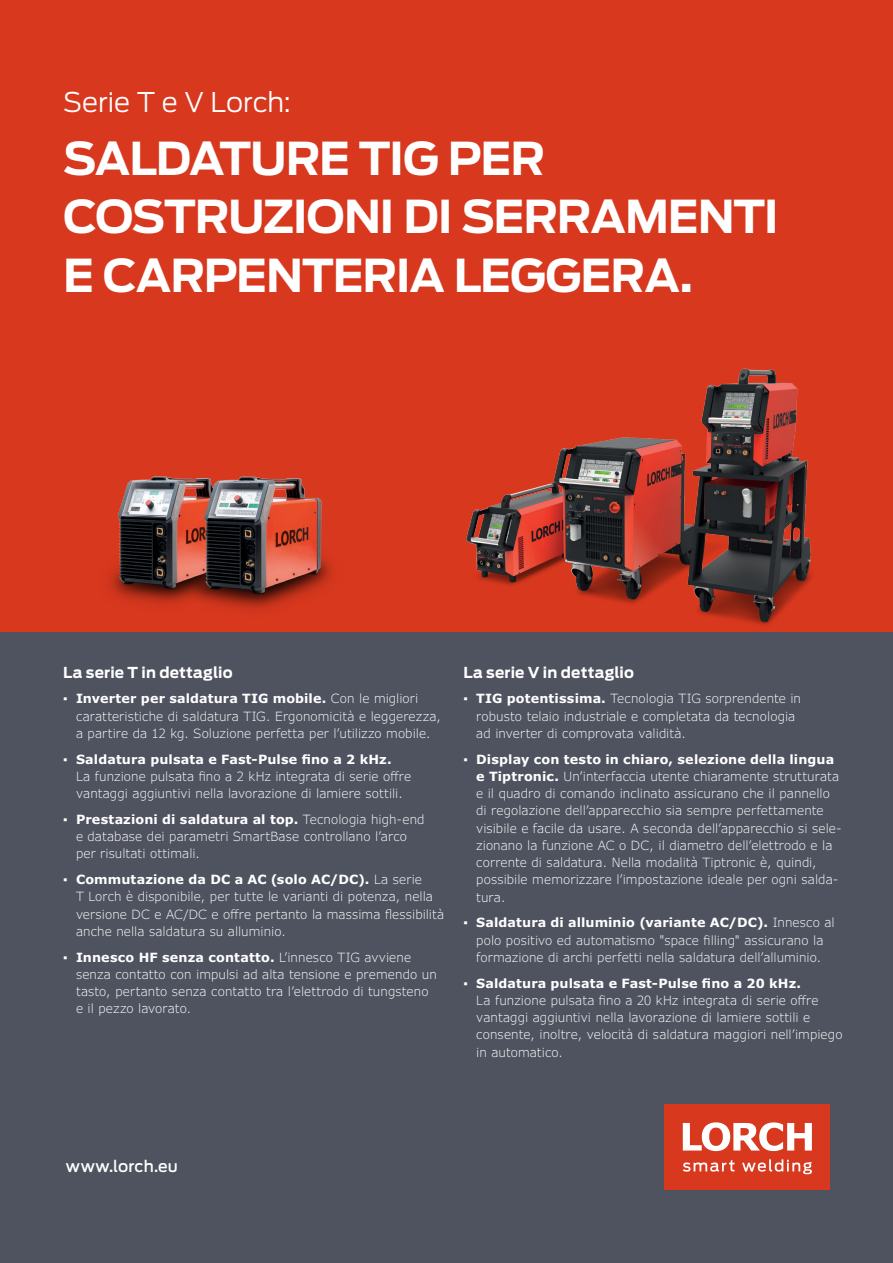
<style>
.page{position:relative;width:893px;height:1263px;background:#fff}
.page>*{position:absolute;margin:0;border:0;box-sizing:border-box;transform-origin:0 0}
.t1{font:700 45px/58.5px "Antenna";letter-spacing:-.025em;color:#fff}
.t2{font:300 27px "Antenna";letter-spacing:-.005em;color:#fff}
.t3{font:500 15.75px "Antenna";letter-spacing:.01em;color:#fff}
.t4{font:700 15px "Antenna";letter-spacing:.01em;color:#fff}
.t5{font:300 12.75px/17.2px "Verdana Pro";letter-spacing:.005em;color:#fff}
.s1{font-weight:700}
</style>
<div class="page">
<div style="left:0;top:631px;width:893px;height:632px;background:#4f5360"></div>
<div style="left:0;top:0;width:893px;height:631px;background:#d8381e"></div>
<div style="left:664px;top:1104px;width:166px;height:86px;background:#d8381e"></div>
<svg style="left:683px;top:1122px;width:129px;height:29px"></svg>
<svg style="left:683px;top:1159px;width:129px;height:15px"></svg>
<img style="left:97px;top:476px;width:246px;height:156px">
<img style="left:431px;top:368px;width:446px;height:264px">
<h2 class="t2" style="left:63px;top:84px;width:229px">Serie T e V Lorch:</h2>
<h1 class="t1" style="left:63px;top:128px;width:717px">SALDATURE TIG PER<br>COSTRUZIONI DI SERRAMENTI<br>E CARPENTERIA LEGGERA.</h1>
<p class="t4" style="left:63px;top:661px;width:171px">La serie T in dettaglio</p>
<p class="t5" style="left:76px;top:690px;width:366px;text-indent:-13px">▪ <span class="s1">Inverter per saldatura TIG mobile.</span> Con le migliori caratteristiche di saldatura TIG. Ergonomicità e leggerezza, a partire da 12 kg. Soluzione perfetta per l’utilizzo mobile.</p>
<p class="t5" style="left:76px;top:750px;width:337px;text-indent:-13px">▪ <span class="s1">Saldatura pulsata e Fast-Pulse fino a 2 kHz.<br></span>La funzione pulsata fino a 2 kHz integrata di serie offre vantaggi aggiuntivi nella lavorazione di lamiere sottili.</p>
<p class="t5" style="left:76px;top:811px;width:350px;text-indent:-13px">▪ <span class="s1">Prestazioni di saldatura al top.</span> Tecnologia high-end e database dei parametri SmartBase controllano l’arco per risultati ottimali.</p>
<p class="t5" style="left:76px;top:871px;width:370px;text-indent:-13px">▪ <span class="s1">Commutazione da DC a AC (solo AC/DC).</span> La serie<br>T Lorch è disponibile, per tutte le varianti di potenza, nella versione DC e AC/DC e offre pertanto la massima flessibilità anche nella saldatura su alluminio.</p>
<p class="t5" style="left:76px;top:948px;width:362px;text-indent:-13px">▪ <span class="s1">Innesco HF senza contatto.</span> L’innesco TIG avviene senza contatto con impulsi ad alta tensione e premendo un tasto, pertanto senza contatto tra l’elettrodo di tungsteno e il pezzo lavorato.</p>
<p class="t4" style="left:463px;top:661px;width:172px">La serie V in dettaglio</p>
<p class="t5" style="left:476px;top:690px;width:326px;text-indent:-13px">▪ <span class="s1">TIG potentissima.</span> Tecnologia TIG sorprendente in robusto telaio industriale e completata da tecnologia ad inverter di comprovata validità.</p>
<p class="t5" style="left:476px;top:750px;width:367px;text-indent:-13px">▪ <span class="s1">Display con testo in chiaro, selezione della lingua e Tiptronic.</span> Un’interfaccia utente chiaramente strutturata e il quadro di comando inclinato assicurano che il pannello di regolazione dell’apparecchio sia sempre perfettamente visibile e facile da usare. A seconda dell’apparecchio si sele&shy;zionano la funzione AC o DC, il diametro dell’elettrodo e la corrente di saldatura. Nella modalità Tiptronic è, quindi, possibile memorizzare l’impostazione ideale per ogni salda&shy;tura.</p>
<p class="t5" style="left:463px;top:914px;width:373px;text-align:center">▪ <span class="s1">Saldatura di alluminio (variante AC/DC).</span> Innesco al polo positivo ed automatismo "space filling" assicurano la formazione di archi perfetti nella saldatura dell’alluminio.</p>
<p class="t5" style="left:476px;top:974px;width:368px;text-indent:-13px">▪ <span class="s1">Saldatura pulsata e Fast-Pulse fino a 20 kHz.<br></span>La funzione pulsata fino a 20 kHz integrata di serie offre vantaggi aggiuntivi nella lavorazione di lamiere sottili e consente, inoltre, velocità di saldatura maggiori nell’impiego in automatico.</p>
<p class="t3" style="left:66px;top:1155px;width:113px">www.lorch.eu</p>
</div>
